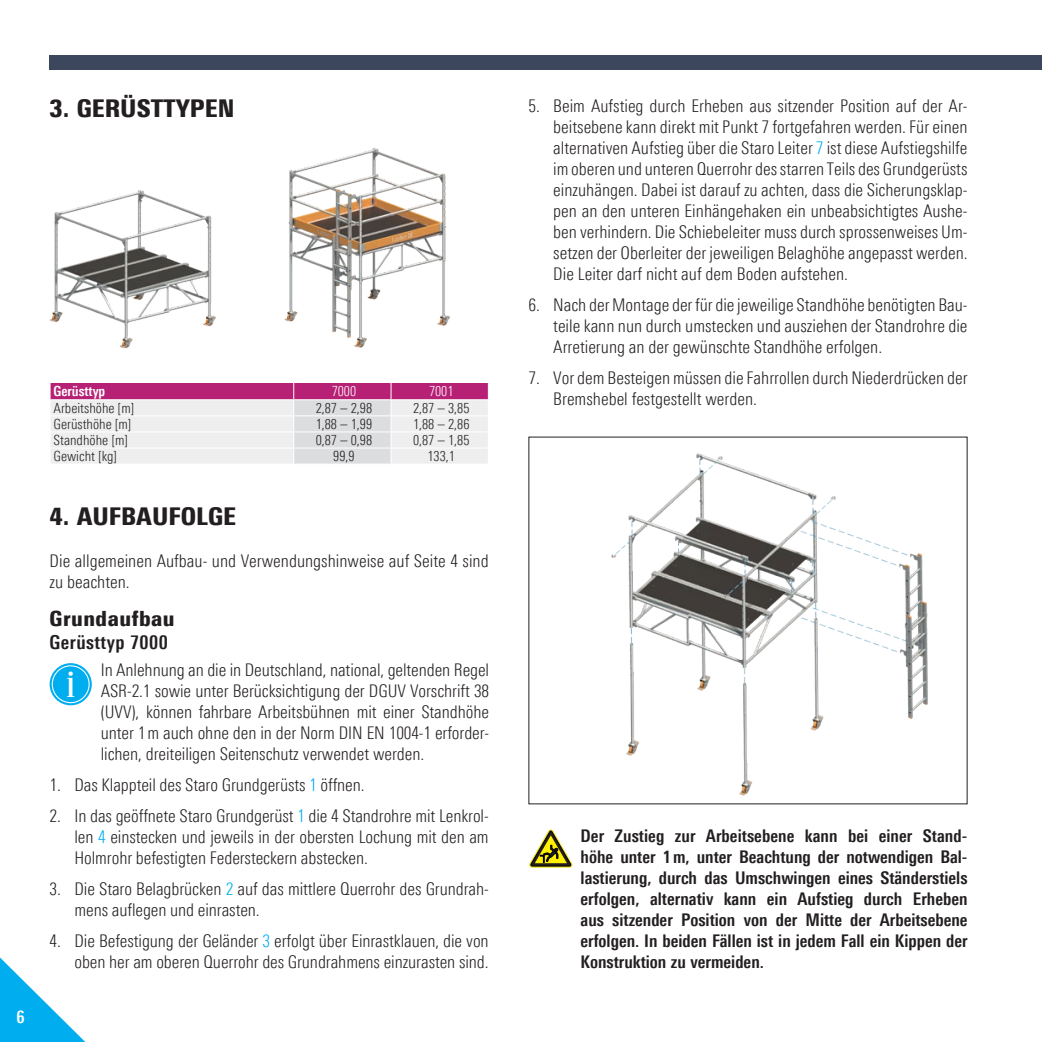
<style>
.page{position:relative;width:1042px;height:1042px;background:#fff}
.page>*{position:absolute;margin:0;border:0;box-sizing:border-box;transform-origin:0 0}
.t1{font:37.62px "Fenice Pro ITC";color:#fff}
.t2{font:900 24.5px "Linotype Univers 820 Cn";color:#231f20}
.t3{font:900 21px "Linotype Univers 820 Cn";letter-spacing:.025em;color:#231f20}
.Absatz_Flie_text{font:700 19.25px "Linotype Univers 620 Cn";letter-spacing:.025em;color:#231f20}
.Absatz_Flie_text-2{font:300 17.5px/21px "Linotype Univers 320 Cn";letter-spacing:-.005em;color:#231f20;text-align:justify}
.t4{font:700 17.5px/21px "Linotype Univers 620 Cn";color:#231f20;text-align:justify}
.t5{font:700 17.5px "Linotype Univers 620 Cn";color:#fff}
.Zentriert{font:300 14px "Linotype Univers 320 Cn";color:#231f20}
.t6{font:700 14px "Linotype Univers 620 Cn";color:#fff}
.Zentriert-2{font:300 14px "Linotype Univers 320 Cn";color:#fff}
.s1{color:#00aeef}
</style>
<div class="page">
<div style="left:50px;top:55px;width:992px;height:15px;background:#3c475e"></div>
<svg style="left:0;top:957px;width:86px;height:85px"></svg>
<div style="left:51px;top:664px;width:39px;height:40px;background:#00aeef;border-radius:50%"></div>
<div style="left:50px;top:663px;width:42px;height:42px;border:3px solid #00aeef;border-radius:50%"></div>
<div style="left:52px;top:665px;width:38px;height:38px;border:1px solid #fff;border-radius:50%"></div>
<svg style="left:50px;top:382px;width:439px;height:82px;background:#e1c4d5"></svg>
<img style="left:49px;top:190px;width:167px;height:159px">
<img style="left:284px;top:148px;width:166px;height:200px">
<img style="left:611px;top:453px;width:317px;height:343px">
<svg style="left:530px;top:830px;width:42px;height:37px"></svg>
<p class="t2" style="left:50px;top:93px;width:186px">3. GERÜSTTYPEN</p>
<p class="t5" style="left:17px;top:1006px;width:10px">6</p>
<p class="t6" style="left:54px;top:383px;width:53px">Gerüsttyp</p>
<p class="Zentriert-2" style="left:332px;top:383px;width:26px">7000</p>
<p class="Zentriert-2" style="left:429px;top:383px;width:26px">7001</p>
<p class="Zentriert" style="left:54px;top:400px;width:82px">Arbeitshöhe [m]</p>
<p class="Zentriert" style="left:316px;top:400px;width:58px">2,87 – 2,98</p>
<p class="Zentriert" style="left:413px;top:400px;width:58px">2,87 – 3,85</p>
<p class="Zentriert" style="left:54px;top:416px;width:79px">Gerüsthöhe [m]</p>
<p class="Zentriert" style="left:316px;top:416px;width:58px">1,88 – 1,99</p>
<p class="Zentriert" style="left:413px;top:416px;width:58px">1,88 – 2,86</p>
<p class="Zentriert" style="left:54px;top:432px;width:76px">Standhöhe [m]</p>
<p class="Zentriert" style="left:316px;top:432px;width:58px">0,87 – 0,98</p>
<p class="Zentriert" style="left:413px;top:432px;width:58px">0,87 – 1,85</p>
<p class="Zentriert" style="left:54px;top:448px;width:65px">Gewicht [kg]</p>
<p class="Zentriert" style="left:333px;top:448px;width:23px">99,9</p>
<p class="Zentriert" style="left:427px;top:448px;width:29px">133,1</p>
<p class="t2" style="left:50px;top:501px;width:188px">4. AUFBAUFOLGE</p>
<p class="Absatz_Flie_text-2" style="left:50px;top:550px;width:441px">Die allgemeinen Aufbau- und Verwendungshinweise auf Seite 4 sind zu beachten.</p>
<p class="t3" style="left:50px;top:606px;width:126px">Grundaufbau</p>
<p class="Absatz_Flie_text" style="left:50px;top:631px;width:120px">Gerüsttyp 7000</p>
<p class="Absatz_Flie_text-2" style="left:101px;top:659px;width:390px">In Anlehnung an die in Deutschland, national, geltenden Regel ASR-2.1 sowie unter Berücksichtigung der DGUV Vorschrift 38 (UVV), können fahrbare Arbeitsbühnen mit einer Standhöhe unter 1m auch ohne den in der Norm DIN EN 1004-1 erforder&shy;lichen, dreiteiligen Seitenschutz verwendet werden.</p>
<p class="t1" style="left:66px;top:660px;width:12px">i</p>
<p class="Absatz_Flie_text-2" style="left:50px;top:774px;width:316px">1. Das Klappteil des Staro Grundgerüsts <span class="s1">1</span> öffnen.</p>
<p class="Absatz_Flie_text-2" style="left:74px;top:805px;width:416px;text-indent:-25px">2. In das geöffnete Staro Grundgerüst <span class="s1">1</span> die 4 Standrohre mit Lenkrol&shy;len <span class="s1">4</span> einstecken und jeweils in der obersten Lochung mit den am Holmrohr befestigten Federsteckern abstecken.</p>
<p class="Absatz_Flie_text-2" style="left:74px;top:878px;width:416px;text-indent:-25px">3. Die Staro Belagbrücken <span class="s1">2</span> auf das mittlere Querrohr des Grundrah&shy;mens auflegen und einrasten.</p>
<p class="Absatz_Flie_text-2" style="left:50px;top:930px;width:441px;text-align:right">4. Die Befestigung der Geländer <span class="s1">3</span> erfolgt über Einrastklauen, die von oben her am oberen Querrohr des Grundrahmens einzurasten sind.</p>
<p class="Absatz_Flie_text-2" style="left:553px;top:95px;width:416px;text-indent:-25px">5. Beim Aufstieg durch Erheben aus sitzender Position auf der Ar&shy;beitsebene kann direkt mit Punkt 7 fortgefahren werden. Für einen alternativen Aufstieg über die Staro Leiter <span class="s1">7</span> ist diese Aufstiegshilfe im oberen und unteren Querrohr des starren Teils des Grundgerüsts einzuhängen. Dabei ist darauf zu achten, dass die Sicherungsklap&shy;pen an den unteren Einhängehaken ein unbeabsichtigtes Aushe&shy;ben verhindern. Die Schiebeleiter muss durch sprossenweises Um&shy;setzen der Oberleiter der jeweiligen Belaghöhe angepasst werden.<br>Die Leiter darf nicht auf dem Boden aufstehen.</p>
<p class="Absatz_Flie_text-2" style="left:553px;top:294px;width:416px;text-indent:-25px">6. Nach der Montage der für die jeweilige Standhöhe benötigten Bau&shy;teile kann nun durch umstecken und ausziehen der Standrohre die Arretierung an der gewünschte Standhöhe erfolgen.</p>
<p class="Absatz_Flie_text-2" style="left:553px;top:367px;width:416px;text-indent:-25px">7. Vor dem Besteigen müssen die Fahrrollen durch Niederdrücken der<br>Bremshebel festgestellt werden.</p>
<p class="t4" style="left:580px;top:824px;width:388px">Der Zustieg zur Arbeitsebene kann bei einer Stand&shy;höhe unter 1m, unter Beachtung der notwendigen Bal&shy;lastierung, durch das Umschwingen eines Ständerstiels erfolgen, alternativ kann ein Aufstieg durch Erheben aus sitzender Position von der Mitte der Arbeitsebene erfolgen. In beiden Fällen ist in jedem Fall ein Kippen der Konstruktion zu vermeiden.</p>
</div>
